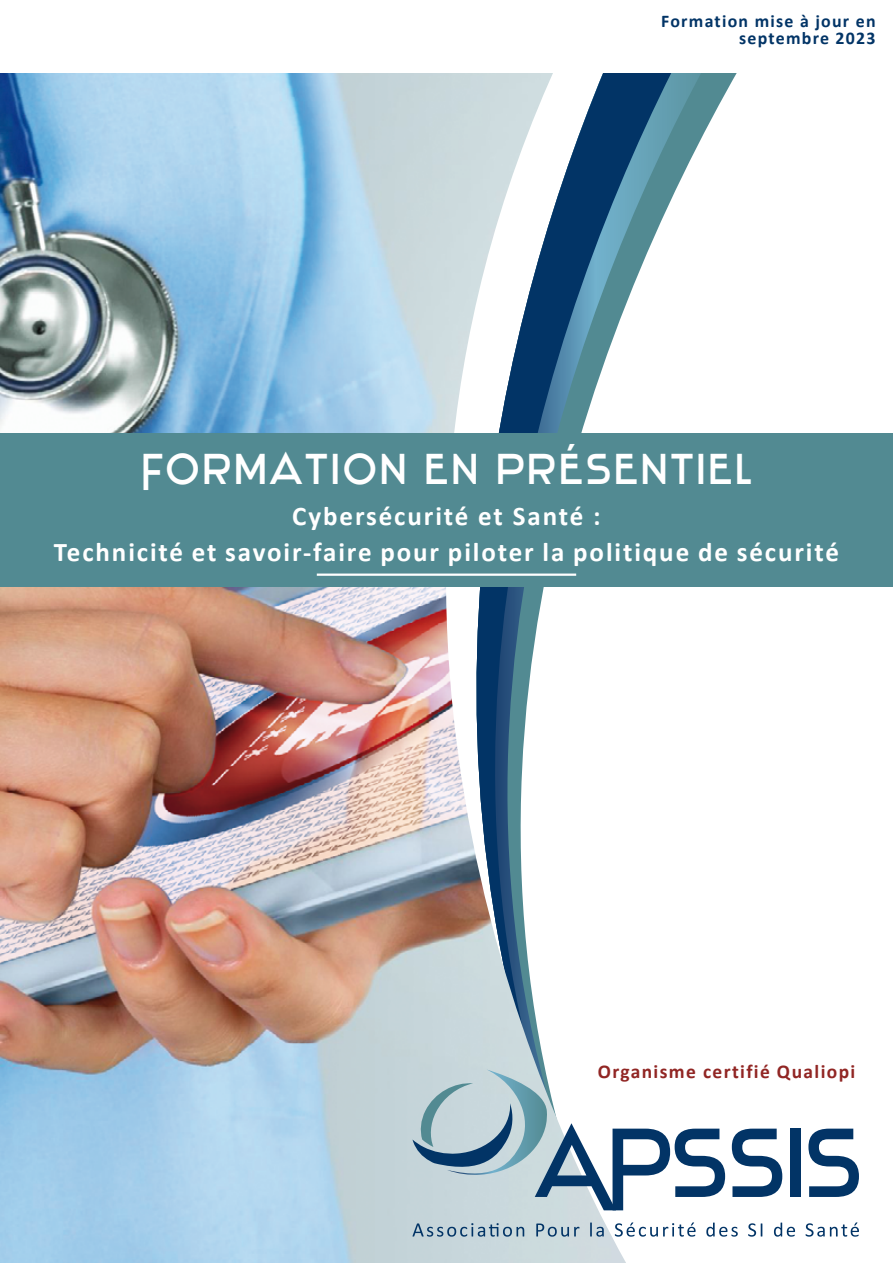
<style>
.page{position:relative;width:893px;height:1263px;background:#fff}
.page>*{position:absolute;margin:0;border:0;box-sizing:border-box;transform-origin:0 0}
.t1{font:42px "Stentiga";letter-spacing:.08em;color:#fff}
.t2{font:700 27px/36px "Calibri";letter-spacing:.07em;color:#fff;text-align:center}
.t3{font:700 19.5px "Calibri";letter-spacing:.07em;color:#912624}
.t4{font:700 17.85px/16.6px "Calibri";letter-spacing:.07em;color:#023466;text-align:right}
</style>
<div class="page">
<svg style="left:626px;top:73px;width:84px;height:361px"></svg>
<img style="left:0;top:73px;width:626px;height:1190px">
<svg style="left:412px;top:1069px;width:313px;height:141px"></svg>
<svg style="left:732px;top:1128px;width:50px;height:69px"></svg>
<div style="left:790px;top:1128px;width:10px;height:69px;background:#023466"></div>
<svg style="left:808px;top:1128px;width:51px;height:69px"></svg>
<svg style="left:412px;top:1223px;width:112px;height:13px"></svg>
<svg style="left:536px;top:1223px;width:43px;height:13px"></svg>
<svg style="left:590px;top:1222px;width:14px;height:14px"></svg>
<svg style="left:615px;top:1222px;width:81px;height:14px"></svg>
<svg style="left:706px;top:1222px;width:32px;height:14px"></svg>
<svg style="left:748px;top:1223px;width:14px;height:13px"></svg>
<svg style="left:774px;top:1222px;width:21px;height:14px"></svg>
<svg style="left:806px;top:1222px;width:53px;height:14px"></svg>
<div style="left:0;top:434px;width:893px;height:153px;background:#528a92"></div>
<hr style="left:317px;top:573px;width:259px;height:3px;background:#fff">
<p class="t4" style="left:661px;top:13px;width:216px">Formation mise à jour en septembre 2023</p>
<h1 class="t1" style="left:142px;top:444px;width:611px">Formation en présentiel</h1>
<p class="t2" style="left:54px;top:498px;width:786px">Cybersécurité et Santé :<br>Technicité et savoir-faire pour piloter la politique de sécurité</p>
<p class="t3" style="left:598px;top:1058px;width:259px">Organisme certifié Qualiopi</p>
</div>
